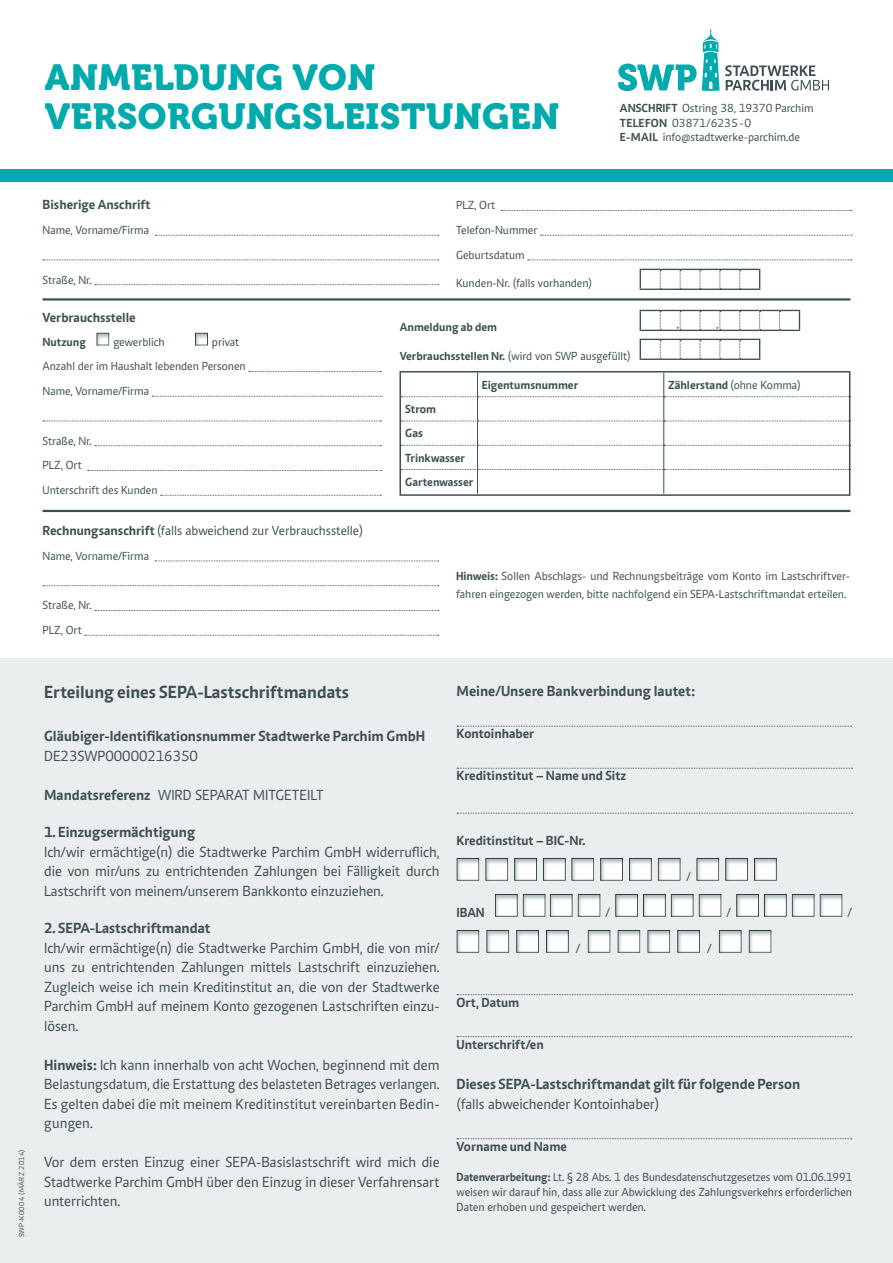
<style>
.page{position:relative;width:893px;height:1263px;background:#fff}
.page>*{position:absolute;margin:0;border:0;box-sizing:border-box;transform-origin:0 0}
.t1{font:36px/39px "Museo 900";letter-spacing:.015em;color:#00aaad}
.t2{font:700 18px "Caput";color:#3d4f51}
.t3{font:15px/19.5px "Caput";color:#3d4f51;text-align:justify}
.t4{font:700 15px "Caput";color:#3d4f51}
.t5{font:700 13.5px "Caput";color:#3d4f51}
.t6{font:13.5px "Caput";color:#3d4f51}
.t7{font:13.5px "Caput";color:#3d4f51;scale:.96 1}
.t8{font:12px/24.8px "Caput";color:#3d4f51}
.t9{font:700 12px/24.3px "Caput";color:#3d4f51}
.t10{font:7.5px "Caput";letter-spacing:.05em;color:#3d4f51}
.s1{font-weight:700}
.s2{font-weight:400}
</style>
<div class="page">
<div style="left:0;top:659px;width:893px;height:604px;background:#ebeeef"></div>
<svg style="left:155px;top:235px;width:284px;height:1px"></svg>
<svg style="left:43px;top:260px;width:396px;height:1px"></svg>
<svg style="left:95px;top:284px;width:344px;height:1px"></svg>
<svg style="left:249px;top:371px;width:132px;height:1px"></svg>
<svg style="left:152px;top:396px;width:229px;height:1px"></svg>
<svg style="left:43px;top:421px;width:338px;height:1px"></svg>
<svg style="left:95px;top:445px;width:286px;height:1px"></svg>
<svg style="left:88px;top:470px;width:293px;height:1px"></svg>
<svg style="left:161px;top:495px;width:220px;height:1px"></svg>
<div style="left:96px;top:332px;width:15px;height:15px;background:#90a0a3;opacity:.75"></div>
<div style="left:195px;top:332px;width:15px;height:15px;background:#90a0a3;opacity:.75"></div>
<hr style="left:43px;top:298px;width:807px;height:3px;background:#3d4f51">
<svg style="left:402px;top:372px;width:449px;height:122px"></svg>
<div style="left:399px;top:371px;width:451px;height:125px;border:2px solid #3d4f51"></div>
<svg style="left:640px;top:339px;width:120px;height:21px"></svg>
<svg style="left:501px;top:210px;width:351px;height:1px"></svg>
<svg style="left:540px;top:235px;width:312px;height:1px"></svg>
<svg style="left:528px;top:260px;width:324px;height:1px"></svg>
<svg style="left:155px;top:561px;width:284px;height:1px"></svg>
<svg style="left:43px;top:585px;width:396px;height:1px"></svg>
<svg style="left:95px;top:610px;width:344px;height:1px"></svg>
<svg style="left:85px;top:635px;width:354px;height:1px"></svg>
<hr style="left:43px;top:510px;width:807px;height:2px;background:#3d4f51">
<svg style="left:640px;top:310px;width:160px;height:21px"></svg>
<svg style="left:640px;top:269px;width:120px;height:21px"></svg>
<svg style="left:457px;top:726px;width:395px;height:1px"></svg>
<svg style="left:457px;top:768px;width:396px;height:1px"></svg>
<svg style="left:457px;top:813px;width:396px;height:1px"></svg>
<div style="left:451px;top:843px;width:54px;height:49px;background:#90a0a3;opacity:.75"></div>
<div style="left:480px;top:843px;width:54px;height:49px;background:#90a0a3;opacity:.75"></div>
<div style="left:509px;top:843px;width:54px;height:49px;background:#90a0a3;opacity:.75"></div>
<div style="left:538px;top:843px;width:54px;height:49px;background:#90a0a3;opacity:.75"></div>
<div style="left:566px;top:843px;width:54px;height:49px;background:#90a0a3;opacity:.75"></div>
<div style="left:595px;top:843px;width:54px;height:49px;background:#90a0a3;opacity:.75"></div>
<div style="left:624px;top:843px;width:54px;height:49px;background:#90a0a3;opacity:.75"></div>
<div style="left:653px;top:843px;width:54px;height:49px;background:#90a0a3;opacity:.75"></div>
<div style="left:691px;top:843px;width:54px;height:49px;background:#90a0a3;opacity:.75"></div>
<div style="left:720px;top:843px;width:54px;height:49px;background:#90a0a3;opacity:.75"></div>
<div style="left:749px;top:843px;width:54px;height:49px;background:#90a0a3;opacity:.75"></div>
<div style="left:490px;top:879px;width:54px;height:49px;background:#90a0a3;opacity:.75"></div>
<div style="left:518px;top:879px;width:54px;height:49px;background:#90a0a3;opacity:.75"></div>
<div style="left:545px;top:879px;width:54px;height:49px;background:#90a0a3;opacity:.75"></div>
<div style="left:573px;top:879px;width:54px;height:49px;background:#90a0a3;opacity:.75"></div>
<div style="left:610px;top:879px;width:54px;height:49px;background:#90a0a3;opacity:.75"></div>
<div style="left:638px;top:879px;width:54px;height:49px;background:#90a0a3;opacity:.75"></div>
<div style="left:666px;top:879px;width:54px;height:49px;background:#90a0a3;opacity:.75"></div>
<div style="left:694px;top:879px;width:54px;height:49px;background:#90a0a3;opacity:.75"></div>
<div style="left:731px;top:879px;width:54px;height:49px;background:#90a0a3;opacity:.75"></div>
<div style="left:759px;top:879px;width:54px;height:49px;background:#90a0a3;opacity:.75"></div>
<div style="left:787px;top:879px;width:54px;height:49px;background:#90a0a3;opacity:.75"></div>
<div style="left:814px;top:879px;width:54px;height:49px;background:#90a0a3;opacity:.75"></div>
<div style="left:451px;top:915px;width:54px;height:49px;background:#90a0a3;opacity:.75"></div>
<div style="left:481px;top:915px;width:54px;height:49px;background:#90a0a3;opacity:.75"></div>
<div style="left:511px;top:915px;width:54px;height:49px;background:#90a0a3;opacity:.75"></div>
<div style="left:541px;top:915px;width:54px;height:49px;background:#90a0a3;opacity:.75"></div>
<div style="left:583px;top:915px;width:54px;height:49px;background:#90a0a3;opacity:.75"></div>
<div style="left:612px;top:915px;width:54px;height:49px;background:#90a0a3;opacity:.75"></div>
<div style="left:642px;top:915px;width:54px;height:49px;background:#90a0a3;opacity:.75"></div>
<div style="left:672px;top:915px;width:54px;height:49px;background:#90a0a3;opacity:.75"></div>
<div style="left:714px;top:915px;width:54px;height:49px;background:#90a0a3;opacity:.75"></div>
<div style="left:744px;top:915px;width:54px;height:49px;background:#90a0a3;opacity:.75"></div>
<svg style="left:457px;top:994px;width:396px;height:1px"></svg>
<svg style="left:457px;top:1036px;width:395px;height:1px"></svg>
<svg style="left:457px;top:1138px;width:395px;height:1px"></svg>
<div style="left:0;top:169px;width:893px;height:12px;background:#00aaad"></div>
<svg style="left:618px;top:28px;width:101px;height:63px"></svg>
<svg style="left:725px;top:65px;width:104px;height:26px"></svg>
<h1 class="t1" style="left:45px;top:58px;width:516px">ANMELDUNG VON<br>VERSORGUNGSLEISTUNGEN</h1>
<p class="t8" style="left:620px;top:101px;width:195px;line-height:14.2px"><span class="s1">ANSCHRIFT</span> Ostring 38, 19370 Parchim<br><span class="s1">TELEFON</span> 03871/6235 - 0<br><span class="s1">E-MAIL</span> info@stadtwerke-parchim.de</p>
<p class="t5" style="left:43px;top:196px;width:110px">Bisherige Anschrift</p>
<p class="t8" style="left:43px;top:218px;width:108px">Name, Vorname/Firma</p>
<p class="t8" style="left:43px;top:267px;width:51px">Straße, Nr.</p>
<p class="t5" style="left:43px;top:309px;width:95px">Verbrauchsstelle</p>
<p class="t9" style="left:43px;top:329px;width:45px">Nutzung</p>
<p class="t8" style="left:113px;top:329px;width:53px">gewerblich</p>
<p class="t8" style="left:43px;top:329px;width:205px;text-indent:169px">privat<br>Anzahl der im Haushalt lebenden Personen<br>Name, Vorname/Firma</p>
<p class="t8" style="left:43px;top:428px;width:117px">Straße, Nr.<br>PLZ, Ort<br>Unterschrift des Kunden</p>
<p class="t6" style="left:43px;top:523px;width:322px"><span class="s1">Rechnungsanschrift</span> (falls abweichend zur Verbrauchsstelle)</p>
<p class="t8" style="left:43px;top:543px;width:108px">Name, Vorname/Firma</p>
<p class="t8" style="left:43px;top:593px;width:51px">Straße, Nr.<br>PLZ, Ort</p>
<p class="t8" style="left:456px;top:193px;width:83px">PLZ, Ort<br>Telefon-Nummer<br>Geburtsdatum</p>
<p class="t8" style="left:456px;top:271px;width:137px">Kunden-Nr. (falls vorhanden)</p>
<p class="t9" style="left:400px;top:314px;width:99px">Anmeldung ab dem</p>
<p class="t8" style="left:400px;top:344px;width:232px"><span class="s1">Verbrauchsstellen Nr.</span> (wird von SWP ausgefüllt)</p>
<p class="t9" style="left:405px;top:397px;width:70px">Strom<br>Gas<br>Trinkwasser<br>Gartenwasser</p>
<p class="t9" style="left:482px;top:372px;width:98px">Eigentumsnummer</p>
<p class="t9" style="left:668px;top:372px;width:134px">Zählerstand <span class="s2">(ohne Komma)</span></p>
<p class="t8" style="left:456px;top:568px;width:395px;line-height:18px"><span class="s1">Hinweis:</span> Sollen Abschlags- und Rechnungsbeiträge vom Konto im Lastschriftver&shy;fahren eingezogen werden, bitte nachfolgend ein SEPA-Lastschriftmandat erteilen.</p>
<p class="t10" style="left:17px;top:1237px;width:90px;rotate:-90deg">SWP-K0004 (MÄRZ 2014)</p>
<p class="t2" style="left:44px;top:681px;width:307px">Erteilung eines SEPA-Lastschriftmandats</p>
<p class="t4" style="left:44px;top:727px;width:383px">Gläubiger-Identifikationsnummer Stadtwerke Parchim GmbH</p>
<p class="t3" style="left:44px;top:746px;width:155px">DE23SWP00000216350</p>
<p class="t3" style="left:44px;top:785px;width:281px"><span class="s1">Mandatsreferenz</span> WIRD SEPARAT MITGETEILT</p>
<p class="t4" style="left:44px;top:823px;width:153px">1. Einzugsermächtigung</p>
<p class="t3" style="left:44px;top:842px;width:397px">Ich/wir ermächtige(n) die Stadtwerke Parchim GmbH widerruflich, die von mir/uns zu entrichtenden Zahlungen bei Fälligkeit durch Lastschrift von meinem/unserem Bankkonto einzuziehen.</p>
<p class="t4" style="left:44px;top:919px;width:168px">2. SEPA-Lastschriftmandat</p>
<p class="t3" style="left:44px;top:938px;width:397px">Ich/wir ermächtige(n) die Stadtwerke Parchim GmbH, die von mir/ uns zu entrichtenden Zahlungen mittels Lastschrift einzuziehen.<br>Zugleich weise ich mein Kreditinstitut an, die von der Stadtwerke Parchim GmbH auf meinem Konto gezogenen Lastschriften einzu&shy;lösen.</p>
<p class="t3" style="left:44px;top:1055px;width:397px"><span class="s1">Hinweis:</span> Ich kann innerhalb von acht Wochen, beginnend mit dem Belastungsdatum, die Erstattung des belasteten Betrages verlangen.<br>Es gelten dabei die mit meinem Kreditinstitut vereinbarten Bedin&shy;gungen.</p>
<p class="t3" style="left:44px;top:1153px;width:397px">Vor dem ersten Einzug einer SEPA-Basislastschrift wird mich die Stadtwerke Parchim GmbH über den Einzug in dieser Verfahrensart unterrichten.</p>
<p class="t4" style="left:457px;top:682px;width:241px">Meine/Unsere Bankverbindung lautet:</p>
<p class="t5" style="left:457px;top:725px;width:79px">Kontoinhaber</p>
<p class="t5" style="left:457px;top:767px;width:171px">Kreditinstitut – Name und Sitz</p>
<p class="t5" style="left:457px;top:832px;width:130px">Kreditinstitut – BIC-Nr.</p>
<p class="t7" style="left:686px;top:869px;width:6px">/</p>
<p class="t5" style="left:457px;top:904px;width:30px">IBAN</p>
<p class="t6" style="left:606px;top:905px;width:6px">/</p>
<p class="t6" style="left:727px;top:905px;width:6px">/</p>
<p class="t6" style="left:848px;top:905px;width:6px">/</p>
<p class="t6" style="left:576px;top:941px;width:6px">/</p>
<p class="t6" style="left:707px;top:941px;width:6px">/</p>
<p class="t5" style="left:457px;top:994px;width:64px">Ort, Datum</p>
<p class="t5" style="left:457px;top:1036px;width:89px">Unterschrift/en</p>
<p class="t4" style="left:457px;top:1075px;width:345px">Dieses SEPA-Lastschriftmandat gilt für folgende Person</p>
<p class="t3" style="left:457px;top:1094px;width:204px">(falls abweichender Kontoinhaber)</p>
<p class="t5" style="left:457px;top:1138px;width:112px">Vorname und Name</p>
<p class="t8" style="left:457px;top:1169px;width:397px;line-height:15px;text-align:justify"><span class="s1">Datenverarbeitung:</span> Lt. § 28 Abs. 1 des Bundesdatenschutzgesetzes vom 01.06.1991 weisen wir darauf hin, dass alle zur Abwicklung des Zahlungsverkehrs erforderlichen Daten erhoben und gespeichert werden.</p>
</div>
